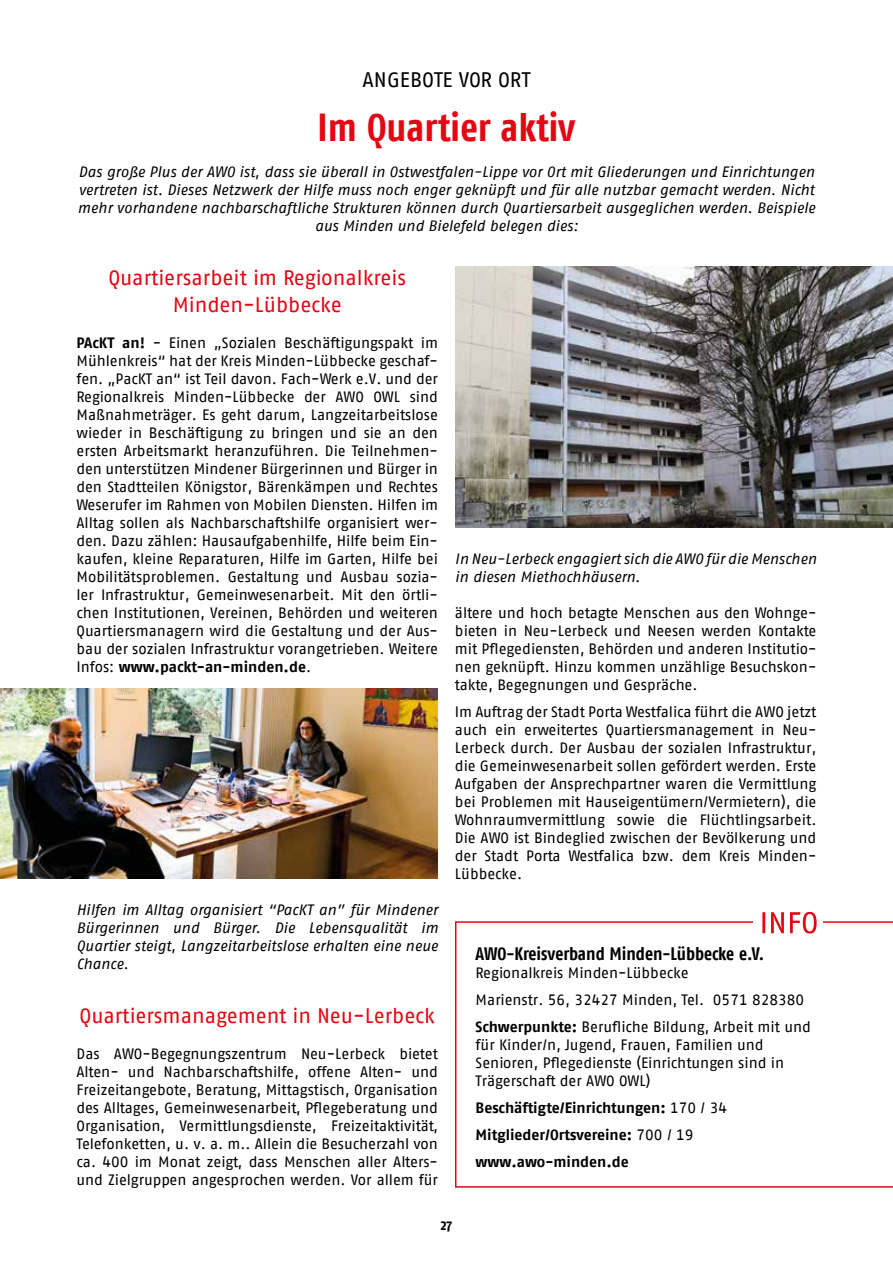
<style>
.page{position:relative;width:893px;height:1263px;background:#fff}
.page>*{position:absolute;margin:0;border:0;box-sizing:border-box;transform-origin:0 0}
.t1{font:700 39px "AWO Fago Cond";color:#e30613}
.t2{font:21px/27px "AWO Fago Office";color:#e30613;text-align:center}
.t3{font:21px "AWO Fago Office";color:#000}
.t4{font:700 18px "AWO Fago Cond";letter-spacing:-.005em;color:#000}
.t5{font:15px/18px "AWO Fago Office";color:#000;text-align:justify}
.t6{font:italic 15px/18px "AWO Fago Office";letter-spacing:-.005em;color:#000;text-align:center}
.t7{font:700 15px/27px "AWO Fago Office";letter-spacing:-.005em;color:#000}
.t8{font:700 15px "AWO Fago Cond";color:#000}
.s1{font-weight:700}
.s2{font-weight:400}
</style>
<div class="page">
<img style="left:0;top:689px;width:438px;height:190px">
<img style="left:455px;top:267px;width:438px;height:261px">
<svg style="left:455px;top:921px;width:438px;height:267px"></svg>
<div style="left:753px;top:904px;width:70px;height:36px;background:#fff"></div>
<svg style="left:762px;top:912px;width:55px;height:21px"></svg>
<h2 class="t3" style="left:363px;top:67px;width:169px">ANGEBOTE VOR ORT</h2>
<h1 class="t1" style="left:318px;top:104px;width:259px">Im Quartier aktiv</h1>
<p class="t6" style="left:78px;top:162px;width:739px">Das große Plus der AWO ist, dass sie überall in Ostwestfalen-Lippe vor Ort mit Gliederungen und Einrichtungen vertreten ist. Dieses Netzwerk der Hilfe muss noch enger geknüpft und für alle nutzbar gemacht werden. Nicht mehr vorhandene nachbarschaftliche Strukturen können durch Quartiersarbeit ausgeglichen werden. Beispiele aus Minden und Bielefeld belegen dies:</p>
<h2 class="t2" style="left:108px;top:264px;width:299px">Quartiersarbeit im Regionalkreis<br>Minden-Lübbecke</h2>
<p class="t5" style="left:77px;top:333px;width:363px"><span class="s1">PAcKT an!</span> - Einen „Sozialen Beschäftigungspakt im Mühlenkreis“ hat der Kreis Minden-Lübbecke geschaf&shy;fen. „PacKT an“ ist Teil davon. Fach-Werk e.V. und der Regionalkreis Minden-Lübbecke der AWO OWL sind Maßnahmeträger. Es geht darum, Langzeitarbeitslose wieder in Beschäftigung zu bringen und sie an den ersten Arbeitsmarkt heranzuführen. Die Teilnehmen&shy;den unterstützen Mindener Bürgerinnen und Bürger in den Stadtteilen Königstor, Bärenkämpen und Rechtes Weserufer im Rahmen von Mobilen Diensten. Hilfen im Alltag sollen als Nachbarschaftshilfe organisiert wer&shy;den. Dazu zählen: Hausaufgabenhilfe, Hilfe beim Ein&shy;kaufen, kleine Reparaturen, Hilfe im Garten, Hilfe bei Mobilitätsproblemen. Gestaltung und Ausbau sozia&shy;ler Infrastruktur, Gemeinwesenarbeit. Mit den örtli&shy;chen Institutionen, Vereinen, Behörden und weiteren Quartiersmanagern wird die Gestaltung und der Aus&shy;bau der sozialen Infrastruktur vorangetrieben. Weitere Infos: <span class="s1">www.packt-an-minden.de</span>.</p>
<p class="t6" style="left:455px;top:549px;width:363px;text-align:left">In Neu-Lerbeck engagiert sich die AWO für die Menschen in diesen Miethochhäusern.</p>
<p class="t5" style="left:455px;top:603px;width:363px">ältere und hoch betagte Menschen aus den Wohnge&shy;bieten in Neu-Lerbeck und Neesen werden Kontakte mit Pflegediensten, Behörden und anderen Institutio&shy;nen geknüpft. Hinzu kommen unzählige Besuchskon&shy;takte, Begegnungen und Gespräche.</p>
<p class="t5" style="left:455px;top:702px;width:363px">Im Auftrag der Stadt Porta Westfalica führt die AWO jetzt auch ein erweitertes Quartiersmanagement in Neu-Lerbeck durch. Der Ausbau der sozialen Infrastruktur, die Gemeinwesenarbeit sollen gefördert werden. Erste Aufgaben der Ansprechpartner waren die Vermittlung bei Problemen mit Hauseigentümern/Vermietern), die Wohnraumvermittlung sowie die Flüchtlingsarbeit.<br>Die AWO ist Bindeglied zwischen der Bevölkerung und der Stadt Porta Westfalica bzw. dem Kreis Minden-Lübbecke.</p>
<p class="t6" style="left:77px;top:900px;width:363px;text-align:justify">Hilfen im Alltag organisiert “PacKT an” für Mindener Bürgerinnen und Bürger. Die Lebensqualität im Quartier steigt, Langzeitarbeitslose erhalten eine neue Chance.</p>
<h2 class="t2" style="left:80px;top:1002px;width:357px">Quartiersmanagement in Neu-Lerbeck</h2>
<p class="t5" style="left:77px;top:1044px;width:363px">Das AWO-Begegnungszentrum Neu-Lerbeck bietet Alten- und Nachbarschaftshilfe, offene Alten- und Freizeitangebote, Beratung, Mittagstisch, Organisation des Alltages, Gemeinwesenarbeit, Pflegeberatung und Organisation, Vermittlungsdienste, Freizeitaktivität, Telefonketten, u. v. a. m.. Allein die Besucherzahl von ca. 400 im Monat zeigt, dass Menschen aller Alters&shy;und Zielgruppen angesprochen werden. Vor allem für</p>
<p class="t8" style="left:441px;top:1216px;width:13px">27</p>
<p class="t4" style="left:476px;top:943px;width:290px">AWO-Kreisverband Minden-Lübbecke e.V.</p>
<p class="t5" style="left:476px;top:959px;width:337px;line-height:27px;text-align:left">Regionalkreis Minden-Lübbecke<br>Marienstr. 56, 32427 Minden, Tel. 0571 828380<br><span class="s1">Schwerpunkte:</span> Berufliche Bildung, Arbeit mit und</p>
<p class="t5" style="left:476px;top:1035px;width:310px;text-align:left">für Kinder/n, Jugend, Frauen, Familien und<br>Senioren, Pflegedienste (Einrichtungen sind in<br>Trägerschaft der AWO OWL)</p>
<p class="t7" style="left:476px;top:1094px;width:253px">Beschäftigte/Einrichtungen: <span class="s2">170 / 34<br></span>Mitglieder/Ortsvereine: <span class="s2">700 / 19 </span>www.awo-minden.de</p>
</div>
